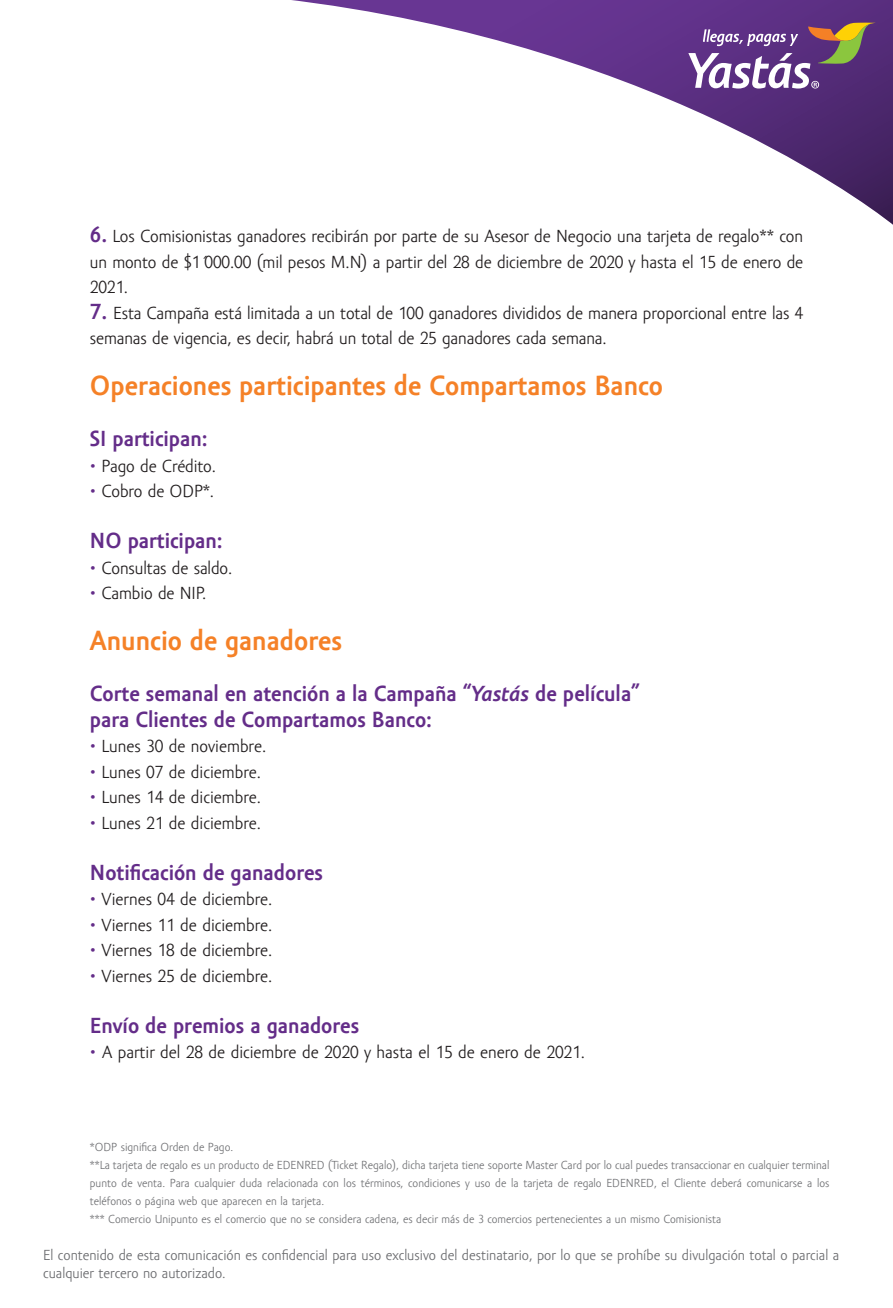
<style>
.page{position:relative;width:893px;height:1308px;background:#fff}
.page>*{position:absolute;margin:0;border:0;box-sizing:border-box;transform-origin:0 0}
.t1{font:700 28.5px "Amor Sans Pro";color:#f58127}
.t2{font:700 22.5px/25.5px "Amor Sans Pro";color:#642d89}
.t3{font:18px/25.5px "Amor Sans Pro";letter-spacing:-.005em;color:#231f20}
.t4{font:15px/18px "Amor Sans Pro";color:#6c6d70}
.t5{font:12px/18px "Amor Sans Pro";color:#717275}
.s1{font-weight:700;font-size:22.5px;color:#642d89}
.s2{font-style:italic}
</style>
<div class="page">
<svg style="left:291px;top:0;width:602px;height:225px"></svg>
<svg style="left:688px;top:23px;width:188px;height:65px;background:#81618d"></svg>
<p class="t3" style="left:90px;top:224px;width:715px;text-align:justify"><span class="s1">6.</span> Los Comisionistas ganadores recibirán por parte de su Asesor de Negocio una tarjeta de regalo** con un monto de $1´000.00 (mil pesos M.N) a partir del 28 de diciembre de 2020 y hasta el 15 de enero de 2021.</p>
<p class="t3" style="left:90px;top:300px;width:715px"><span class="s1">7.</span> Esta Campaña está limitada a un total de 100 ganadores divididos de manera proporcional entre las 4 semanas de vigencia, es decir, habrá un total de 25 ganadores cada semana.</p>
<h1 class="t1" style="left:90px;top:369px;width:575px">Operaciones participantes de Compartamos Banco</h1>
<p class="t2" style="left:90px;top:426px;width:119px">SI participan:</p>
<p class="t3" style="left:90px;top:453px;width:128px"><span class="s1">·</span> Pago de Crédito. <span class="s1">·</span> Cobro de ODP*.</p>
<p class="t2" style="left:90px;top:528px;width:134px">NO participan:</p>
<p class="t3" style="left:90px;top:555px;width:144px"><span class="s1">·</span> Consultas de saldo. <span class="s1">·</span> Cambio de NIP.</p>
<h1 class="t1" style="left:90px;top:624px;width:254px">Anuncio de ganadores</h1>
<p class="t2" style="left:90px;top:681px;width:551px">Corte semanal en atención a la Campaña “<span class="s2">Yastás</span> de película” para Clientes de Compartamos Banco:</p>
<p class="t3" style="left:90px;top:734px;width:178px"><span class="s1">·</span> Lunes 30 de noviembre. <span class="s1">·</span> Lunes 07 de diciembre. <span class="s1">·</span> Lunes 14 de diciembre. <span class="s1">·</span> Lunes 21 de diciembre.</p>
<p class="t2" style="left:90px;top:860px;width:235px">Notificación de ganadores</p>
<p class="t3" style="left:90px;top:887px;width:184px;text-align:justify"><span class="s1">·</span> Viernes 04 de diciembre. <span class="s1">·</span> Viernes 11 de diciembre. <span class="s1">·</span> Viernes 18 de diciembre. <span class="s1">·</span> Viernes 25 de diciembre.</p>
<p class="t2" style="left:90px;top:1013px;width:271px">Envío de premios a ganadores</p>
<p class="t3" style="left:90px;top:1040px;width:497px"><span class="s1">·</span> A partir del 28 de diciembre de 2020 y hasta el 15 de enero de 2021.</p>
<p class="t5" style="left:90px;top:1138px;width:741px">*ODP significa Orden de Pago.<br>**La tarjeta de regalo es un producto de EDENRED (Ticket Regalo), dicha tarjeta tiene soporte Master Card por lo cual puedes transaccionar en cualquier terminal punto de venta. Para cualquier duda relacionada con los términos, condiciones y uso de la tarjeta de regalo EDENRED, el Cliente deberá comunicarse a los teléfonos o página web que aparecen en la tarjeta.<br>*** Comercio Unipunto es el comercio que no se considera cadena, es decir más de 3 comercios pertenecientes a un mismo Comisionista</p>
<p class="t4" style="left:43px;top:1246px;width:797px">El contenido de esta comunicación es confidencial para uso exclusivo del destinatario, por lo que se prohíbe su divulgación total o parcial a cualquier tercero no autorizado.</p>
</div>
